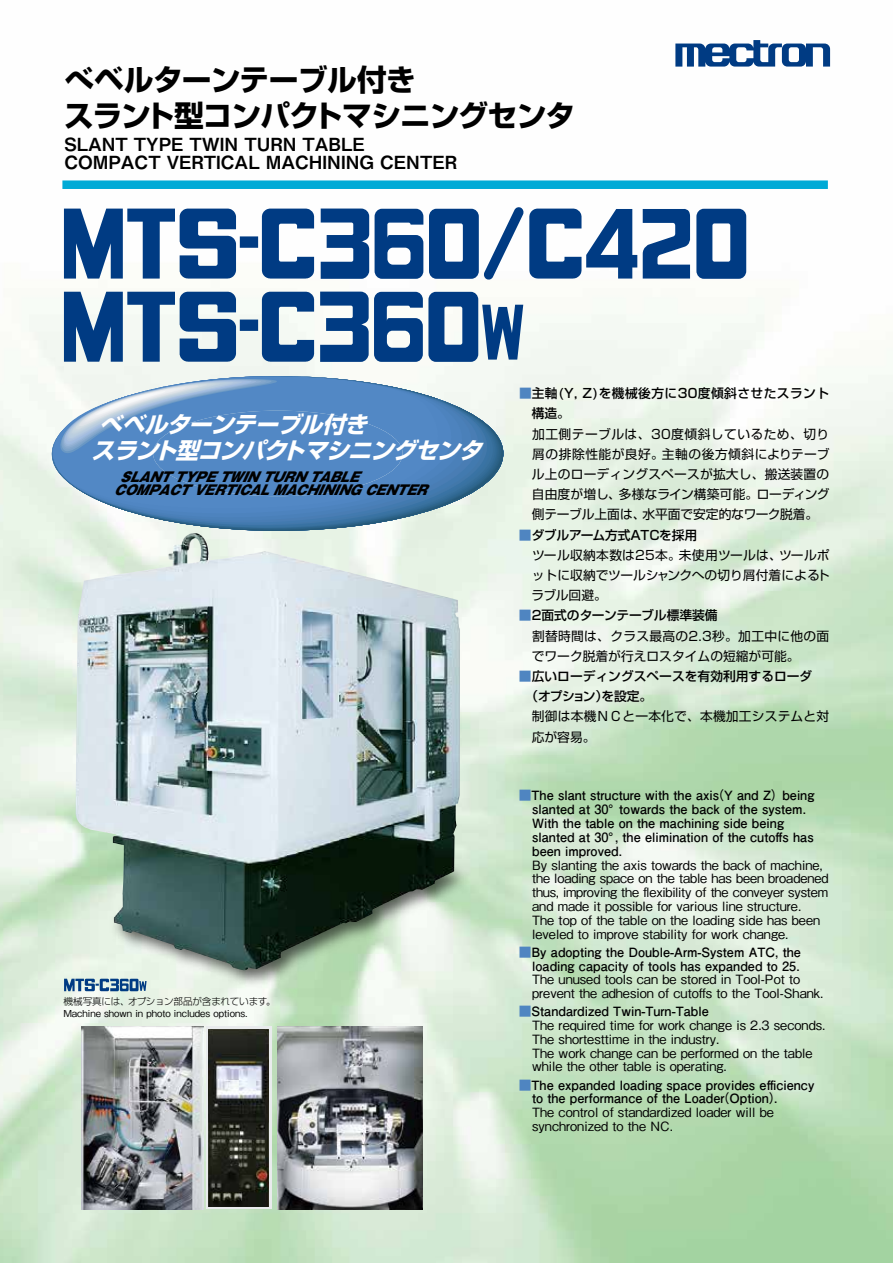
<style>
.page{position:relative;width:893px;height:1263px;background:#fff}
.page>*{position:absolute;margin:0;border:0;box-sizing:border-box;transform-origin:0 0}
.t1{font:700 29.7px/36.2px "Shin Go Pr 5";letter-spacing:-.02em;color:#000}
.t2{font:italic 700 22.65px/26.2px "Shin Go Pr 5";color:#fff}
.t3{font:18px/18px "Midashi Go Pr 5 MB31";color:#000}
.t4{font:italic 900 12.9px/12.9px "Gothic MB101 Pr 5";color:#000}
.t5{font:500 12.75px/13.8px "Gothic BBB Pr 5";color:#000}
.t6{font:700 12.75px/13.8px "Futo Go B101 Pr 5";color:#000}
.t7{font:12.75px/20.2px "Shin Go Pr 5";letter-spacing:.005em;color:#000}
.t8{font:500 12.75px/20.2px "Shin Go Pr 5";color:#000}
.t9{font:500 12.75px/20.2px "Shin Go Pr 5";letter-spacing:.03em;color:#000}
.t10{font:12.75px "Shin Go Pr 5";letter-spacing:.025em;color:#000}
.t11{font:500 12.75px "Shin Go Pr 5";letter-spacing:-.02em;color:#000}
.t12{font:500 9.6px "Gothic BBB Pr 5";color:#000}
.t13{font:300 9.6px "Shin Go Pr 5";letter-spacing:-.02em;color:#000}
.s1{color:#4f85c1}
.s2{font-weight:500;color:#4f85c1}
.s3{font-weight:500}
.s4{font-family:"Gothic BBB Pr 5";font-weight:500;color:#4f85c1}
</style>
<div class="page">
<img style="left:0;top:48px;width:893px;height:1215px">
<svg style="left:206px;top:1031px;width:66px;height:178px"></svg>
<img style="left:277px;top:1031px;width:145px;height:178px">
<img style="left:82px;top:1031px;width:122px;height:178px">
<img style="left:209px;top:1031px;width:60px;height:175px">
<div style="left:62px;top:180px;width:766px;height:9px;background:#00aad6"></div>
<svg style="left:12px;top:399px;width:13px;height:147px;fill:#eaf6e8"></svg>
<svg style="left:25px;top:399px;width:15px;height:150px;fill:#eaf6e8"></svg>
<svg style="left:82px;top:399px;width:454px;height:142px;background:#a9c4d0"></svg>
<svg style="left:321px;top:209px;width:48px;height:70px"></svg>
<svg style="left:375px;top:209px;width:48px;height:70px"></svg>
<div style="left:240px;top:236px;width:18px;height:12px;background:#003b83"></div>
<svg style="left:262px;top:209px;width:52px;height:70px"></svg>
<svg style="left:696px;top:209px;width:50px;height:70px"></svg>
<svg style="left:64px;top:209px;width:172px;height:70px"></svg>
<svg style="left:43px;top:292px;width:480px;height:216px"></svg>
<svg style="left:64px;top:979px;width:2px;height:12px"></svg>
<svg style="left:675px;top:40px;width:155px;height:27px"></svg>
<svg style="left:429px;top:206px;width:208px;height:74px"></svg>
<svg style="left:643px;top:209px;width:47px;height:70px"></svg>
<img style="left:66px;top:783px;width:449px;height:248px">
<img style="left:76px;top:533px;width:384px;height:437px">
<h1 class="t1" style="left:64px;top:59px;width:512px">べベルターンテーブル付き<br>スラント型コンパクトマシニングセンタ</h1>
<h3 class="t3" style="left:64px;top:134px;width:394px">SLANT TYPE TWIN TURN TABLE<br>COMPACT VERTICAL MACHINING CENTER</h3>
<h2 class="t2" style="left:92px;top:410px;width:400px;text-indent:7px">べベルターンテーブル付き<br>スラント型コンパクトマシニングセンタ</h2>
<p class="t4" style="left:114px;top:469px;width:323px;text-indent:6px">SLANTTYPETWINTURNTABLE<br>COMPACTVERTICALMACHININGCENTER</p>
<p class="t13" style="left:64px;top:993px;width:214px">機械写真には、オプション部品が含まれています。</p>
<p class="t12" style="left:64px;top:1005px;width:186px">Machine shown in photo includes options.</p>
<p class="t9" style="left:519px;top:382px;width:312px"><span class="s1">■</span>主軸(Y, Z)を機械後方に30度傾斜させたスラント　構造。</p>
<p class="t7" style="left:519px;top:422px;width:312px;text-align:justify">　加工側テーブルは、30度傾斜しているため、切り　屑の排除性能が良好。主軸の後方傾斜によりテーブ　ル上のローディングスペースが拡大し、搬送装置の　自由度が増し、多様なライン構築可能。ローディング　側テーブル上面は、水平面で安定的なワーク脱着。</p>
<p class="t11" style="left:519px;top:524px;width:180px"><span class="s1">■</span>ダブルアーム方式ATCを採用</p>
<p class="t10" style="left:532px;top:544px;width:299px">ツール収納本数は25本。未使用ツールは、ツールポ</p>
<p class="t7" style="left:532px;top:564px;width:300px">ットに収納でツールシャンクへの切り屑付着によるト</p>
<p class="t7" style="left:519px;top:584px;width:89px">　ラブル回避。</p>
<p class="t7" style="left:519px;top:604px;width:312px"><span class="s2">■</span><span class="s3">2面式のターンテーブル標準装備<br></span>　割替時間は、クラス最高の2.3秒。加工中に他の面　でワーク脱着が行えロスタイムの短縮が可能。</p>
<p class="t8" style="left:526px;top:665px;width:288px;text-indent:-7px"><span class="s1">■</span>広いローディングスペースを有効利用するローダ（オプション）を設定。</p>
<p class="t7" style="left:519px;top:705px;width:312px">　制御は本機ＮＣと一本化で、本機加工システムと対　応が容易。</p>
<p class="t6" style="left:532px;top:788px;width:284px;text-indent:-13px"><span class="s4">■</span>The slant structure with the axis（Y and Z）being slanted at 30°towards the back of the system.<br>With the table on the machining side being slanted at 30°, the elimination of the cutoffs has been improved.</p>
<p class="t5" style="left:532px;top:857px;width:298px">By slanting the axis towards the back of machine, the loading space on the table has been broadened thus, improving the flexibility of the conveyer system and made it possible for various line structure.<br>The top of the table on the loading side has been leveled to improve stability for work change.</p>
<p class="t6" style="left:519px;top:944px;width:284px;text-align:right"><span class="s4">■</span>By adopting the Double-Arm-System ATC, the loading capacity of tools has expanded to 25.</p>
<p class="t5" style="left:532px;top:971px;width:293px">The unused tools can be stored in Tool-Pot to prevent the adhesion of cutoffs to the Tool-Shank.</p>
<p class="t6" style="left:519px;top:1004px;width:191px"><span class="s4">■</span>Standardized Twin-Turn-Table</p>
<p class="t5" style="left:532px;top:1017px;width:295px">The required time for work change is 2.3 seconds.<br>The shortesttime in the industry.<br>The work change can be performed on the table while the other table is operating.</p>
<p class="t6" style="left:532px;top:1077px;width:284px;text-indent:-13px"><span class="s4">■</span>The expanded loading space provides efficiency to the performance of the Loader（Option）.</p>
<p class="t5" style="left:532px;top:1104px;width:243px">The control of standardized loader will be synchronized to the NC.</p>
</div>
